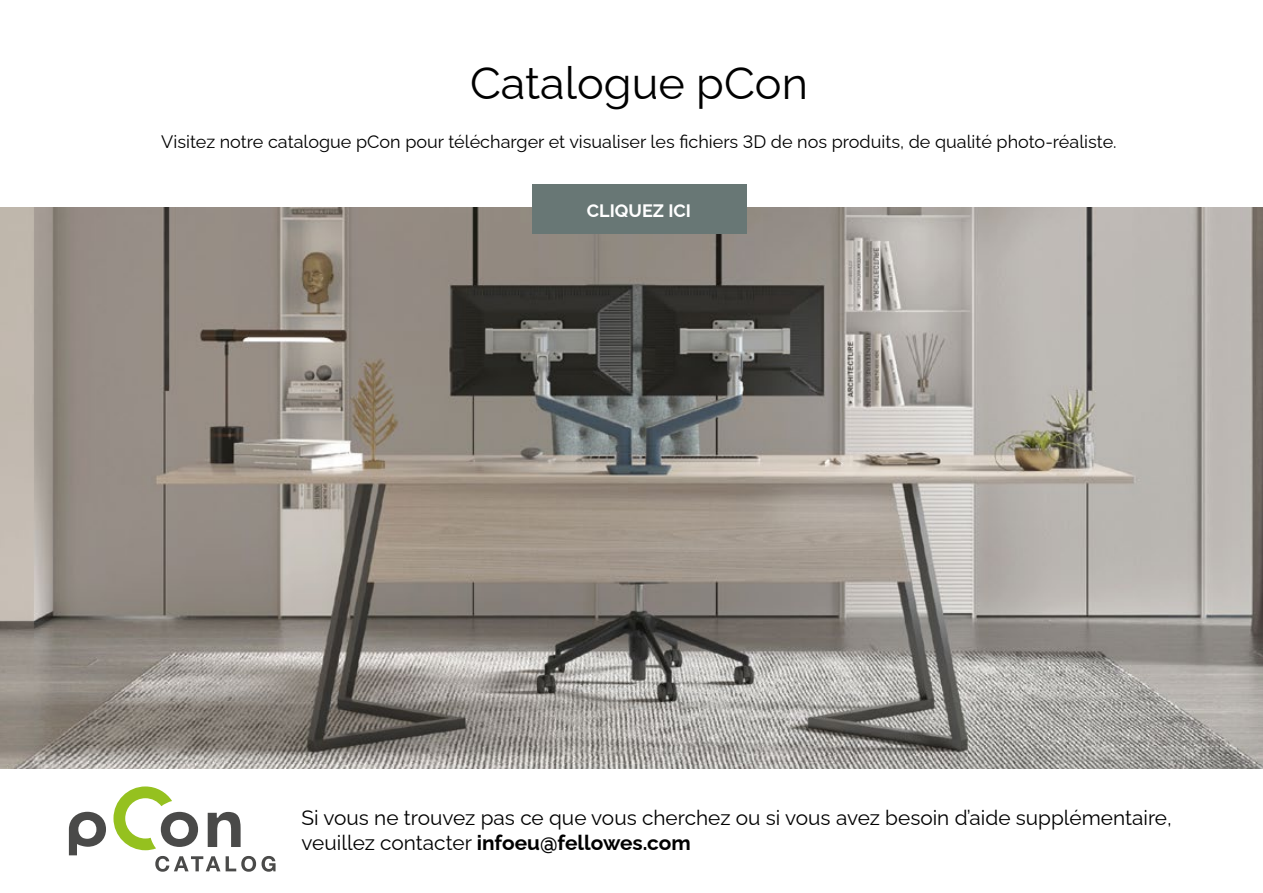
<style>
.page{position:relative;width:1263px;height:893px;background:#fff}
.page>*{position:absolute;margin:0;border:0;box-sizing:border-box;transform-origin:0 0}
.t1{font:45px "Raleway";color:#000}
.t2{font:20.85px/24.9px "Raleway";color:#000}
.t3{font:18px "Raleway";color:#000}
.t4{font:700 18px "Raleway";color:#fff}
.s1{font-weight:700}
</style>
<div class="page">
<img style="left:0;top:208px;width:1263px;height:561px">
<svg style="left:155px;top:856px;width:65px;height:16px"></svg>
<svg style="left:226px;top:856px;width:30px;height:16px"></svg>
<svg style="left:262px;top:856px;width:14px;height:16px"></svg>
<svg style="left:69px;top:812px;width:37px;height:43px"></svg>
<svg style="left:208px;top:812px;width:33px;height:35px"></svg>
<svg style="left:113px;top:786px;width:85px;height:64px"></svg>
<div style="left:532px;top:184px;width:214px;height:50px;background:#687775"></div>
<h1 class="t1" style="left:470px;top:48px;width:339px">Catalogue pCon</h1>
<p class="t3" style="left:161px;top:127px;width:957px">Visitez notre catalogue pCon pour télécharger et visualiser les fichiers 3D de nos produits, de qualité photo-réaliste.</p>
<p class="t4" style="left:587px;top:197px;width:106px">CLIQUEZ ICI</p>
<p class="t2" style="left:302px;top:803px;width:872px">Si vous ne trouvez pas ce que vous cherchez ou si vous avez besoin d’aide supplémentaire, veuillez contacter <span class="s1">infoeu@fellowes.com</span></p>
</div>
